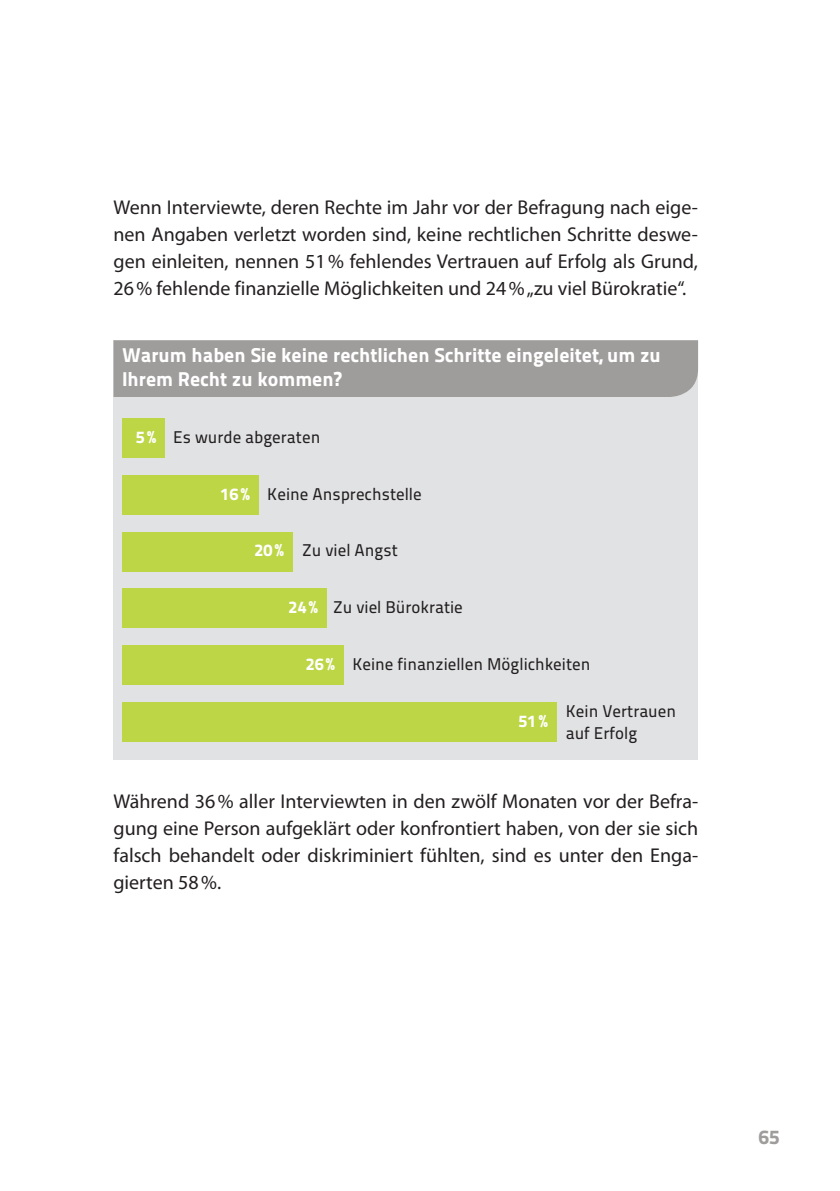
<style>
.page{position:relative;width:840px;height:1191px;background:#fff}
.page>*{position:absolute;margin:0;border:0;box-sizing:border-box;transform-origin:0 0}
.t1{font:20px/27px "Myriad Pro";color:#231f20;text-align:justify}
.t2{font:20px/24px "Titillium Maps 26 L 999 wt";color:#fff}
.t3{font:20px "Titillium Maps 26 L 999 wt";color:#9f9d9b}
.t4{font:17px/22px "Titillium Maps 26 L 500 wt";color:#231f20}
.t5{font:17px "Titillium Maps 26 L 999 wt";color:#fff}
</style>
<div class="page">
<div style="left:113px;top:341px;width:584px;height:419px;background:#e1e2e4"></div>
<div style="left:122px;top:418px;width:42px;height:40px;background:#bcd646"></div>
<div style="left:122px;top:475px;width:136px;height:39px;background:#bcd646"></div>
<div style="left:122px;top:531px;width:170px;height:40px;background:#bcd646"></div>
<div style="left:122px;top:588px;width:204px;height:40px;background:#bcd646"></div>
<div style="left:122px;top:645px;width:221px;height:40px;background:#bcd646"></div>
<div style="left:122px;top:702px;width:434px;height:39px;background:#bcd646"></div>
<div style="left:113px;top:340px;width:584px;height:57px;background:#9f9d9b"></div>
<p class="t1" style="left:113px;top:193px;width:585px">Wenn Interviewte, deren Rechte im Jahr vor der Befragung nach eige&shy;nen Angaben verletzt worden sind, keine rechtlichen Schritte deswe&shy;gen einleiten, nennen 51% fehlendes Vertrauen auf Erfolg als Grund, 26% fehlende finanzielle Möglichkeiten und 24% „zu viel Bürokratie“.</p>
<p class="t2" style="left:122px;top:342px;width:540px">Warum haben Sie keine rechtlichen Schritte eingeleitet, um zu<br>Ihrem Recht zu kommen?</p>
<p class="t5" style="left:136px;top:424px;width:22px">5%</p>
<p class="t4" style="left:173px;top:425px;width:149px">Es wurde abgeraten</p>
<p class="t5" style="left:220px;top:480px;width:31px">16%</p>
<p class="t4" style="left:267px;top:482px;width:156px">Keine Ansprechstelle</p>
<p class="t5" style="left:254px;top:537px;width:31px">20%</p>
<p class="t4" style="left:302px;top:538px;width:97px">Zu viel Angst</p>
<p class="t5" style="left:288px;top:594px;width:31px">24%</p>
<p class="t4" style="left:333px;top:595px;width:131px">Zu viel Bürokratie</p>
<p class="t5" style="left:305px;top:650px;width:31px">26%</p>
<p class="t4" style="left:352px;top:652px;width:239px">Keine finanziellen Möglichkeiten</p>
<p class="t4" style="left:565px;top:698px;width:112px">Kein Vertrauen auf Erfolg</p>
<p class="t5" style="left:518px;top:707px;width:31px">51%</p>
<p class="t1" style="left:113px;top:787px;width:585px">Während 36% aller Interviewten in den zwölf Monaten vor der Befra&shy;gung eine Person aufgeklärt oder konfrontiert haben, von der sie sich falsch behandelt oder diskriminiert fühlten, sind es unter den Enga&shy;gierten 58%.</p>
<p class="t3" style="left:758px;top:1120px;width:23px">65</p>
</div>
